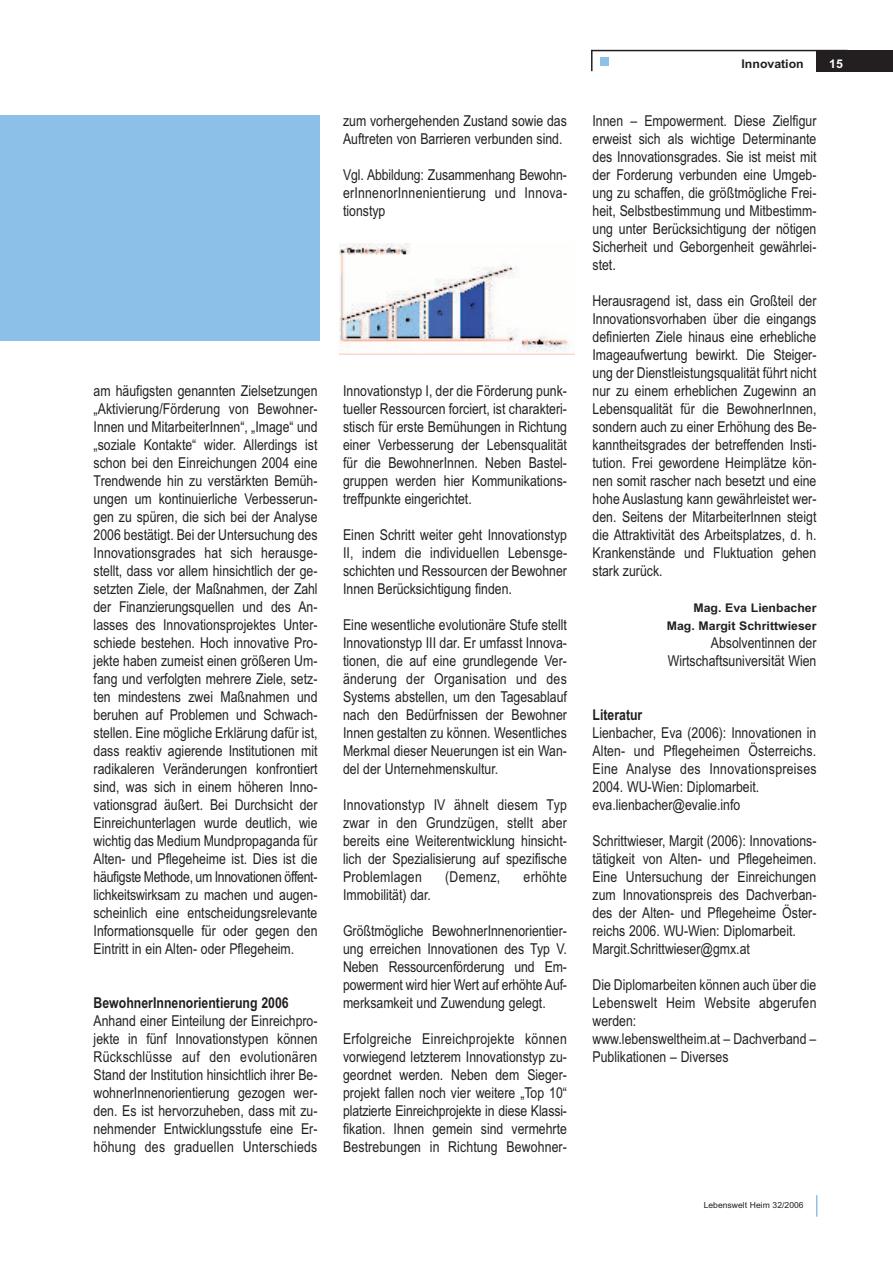
<style>
.page{position:relative;width:893px;height:1263px;background:#fff}
.page>*{position:absolute;margin:0;border:0;box-sizing:border-box;transform-origin:0 0}
.t1{font:15px/18px "Arial Narrow";color:#231f20;text-align:justify}
.t2{font:700 15px "Arial Narrow";color:#231f20}
.t3{font:15px "Arial Narrow";letter-spacing:.02em;color:#231f20}
.t4{font:700 12px/18px "Arial Narrow";color:#231f20;text-align:right;scale:1.25 1}
.t5{font:700 12px "Arial Narrow";color:#fff;scale:1.25 1}
.t6{font:8.4px "Arial Narrow";color:#231f20;scale:1.25 1}
</style>
<div class="page">
<div style="left:0;top:115px;width:319px;height:225px;background:#8dc0e8"></div>
<div style="left:816px;top:50px;width:77px;height:21px;background:#231f20"></div>
<hr style="left:591px;top:50px;width:257px;height:1px;background:#231f20">
<svg style="left:591px;top:51px;width:1px;height:20px"></svg>
<div style="left:600px;top:57px;width:9px;height:9px;background:#8fc1e8"></div>
<svg style="left:816px;top:1195px;width:1px;height:21px"></svg>
<img style="left:339px;top:243px;width:235px;height:111px">
<p class="t1" style="left:94px;top:381px;width:226px">am häufigsten genannten Zielsetzungen „Aktivierung/Förderung von Bewohner-Innen und MitarbeiterInnen“, „Image“ und „soziale Kontakte“ wider. Allerdings ist schon bei den Einreichungen 2004 eine Trendwende hin zu verstärkten Bemüh&shy;ungen um kontinuierliche Verbesserun&shy;gen zu spüren, die sich bei der Analyse 2006 bestätigt. Bei der Untersuchung des Innovationsgrades hat sich herausge&shy;stellt, dass vor allem hinsichtlich der ge&shy;setzten Ziele, der Maßnahmen, der Zahl der Finanzierungsquellen und des An&shy;lasses des Innovationsprojektes Unter&shy;schiede bestehen. Hoch innovative Pro&shy;jekte haben zumeist einen größeren Um&shy;fang und verfolgten mehrere Ziele, setz&shy;ten mindestens zwei Maßnahmen und beruhen auf Problemen und Schwach&shy;stellen. Eine mögliche Erklärung dafür ist, dass reaktiv agierende Institutionen mit radikaleren Veränderungen konfrontiert sind, was sich in einem höheren Inno&shy;vationsgrad äußert. Bei Durchsicht der Einreichunterlagen wurde deutlich, wie wichtig das Medium Mundpropaganda für Alten- und Pflegeheime ist. Dies ist die häufigste Methode, um Innovationen öffent&shy;lichkeitswirksam zu machen und augen&shy;scheinlich eine entscheidungsrelevante Informationsquelle für oder gegen den Eintritt in ein Alten- oder Pflegeheim.</p>
<p class="t2" style="left:94px;top:992px;width:197px">BewohnerInnenorientierung 2006</p>
<p class="t1" style="left:94px;top:1011px;width:226px">Anhand einer Einteilung der Einreichpro&shy;jekte in fünf Innovationstypen können Rückschlüsse auf den evolutionären Stand der Institution hinsichtlich ihrer Be&shy;wohnerInnenorientierung gezogen wer&shy;den. Es ist hervorzuheben, dass mit zu&shy;nehmender Entwicklungsstufe eine Er&shy;höhung des graduellen Unterschieds</p>
<p class="t1" style="left:343px;top:111px;width:225px">zum vorhergehenden Zustand sowie das<br>Auftreten von Barrieren verbunden sind.</p>
<p class="t1" style="left:343px;top:165px;width:226px">Vgl. Abbildung: Zusammenhang Bewohn&shy;erInnenorInnenientierung und Innova&shy;tionstyp</p>
<p class="t1" style="left:343px;top:381px;width:225px">Innovationstyp I, der die Förderung punk&shy;tueller Ressourcen forciert, ist charakteri&shy;stisch für erste Bemühungen in Richtung einer Verbesserung der Lebensqualität für die BewohnerInnen. Neben Bastel&shy;gruppen werden hier Kommunikations&shy;treffpunkte eingerichtet.</p>
<p class="t1" style="left:343px;top:525px;width:226px">Einen Schritt weiter geht Innovationstyp II, indem die individuellen Lebensge&shy;schichten und Ressourcen der Bewohner Innen Berücksichtigung finden.</p>
<p class="t1" style="left:343px;top:615px;width:225px">Eine wesentliche evolutionäre Stufe stellt Innovationstyp III dar. Er umfasst Innova&shy;tionen, die auf eine grundlegende Ver&shy;änderung der Organisation und des Systems abstellen, um den Tagesablauf nach den Bedürfnissen der Bewohner Innen gestalten zu können. Wesentliches Merkmal dieser Neuerungen ist ein Wan&shy;del der Unternehmenskultur.</p>
<p class="t1" style="left:343px;top:795px;width:225px">Innovationstyp IV ähnelt diesem Typ zwar in den Grundzügen, stellt aber bereits eine Weiterentwicklung hinsicht&shy;lich der Spezialisierung auf spezifische Problemlagen</p>
<p class="t1" style="left:445px;top:867px;width:57px">(Demenz,</p>
<p class="t3" style="left:524px;top:866px;width:45px">erhöhte</p>
<p class="t1" style="left:343px;top:885px;width:89px">Immobilität) dar.</p>
<p class="t1" style="left:343px;top:921px;width:225px">Größtmögliche BewohnerInnenorientier&shy;ung erreichen Innovationen des Typ V.<br>Neben Ressourcenförderung und Em&shy;powerment wird hier Wert auf erhöhte Auf&shy;merksamkeit und Zuwendung gelegt.</p>
<p class="t1" style="left:343px;top:1029px;width:225px">Erfolgreiche Einreichprojekte können vorwiegend letzterem Innovationstyp zu&shy;geordnet werden. Neben dem Sieger&shy;projekt fallen noch vier weitere „Top 10“ platzierte Einreichprojekte in diese Klassi&shy;fikation. Ihnen gemein sind vermehrte Bestrebungen in Richtung Bewohner-</p>
<p class="t4" style="left:741px;top:55px;width:51px">Innovation</p>
<p class="t5" style="left:829px;top:55px;width:12px">15</p>
<p class="t1" style="left:592px;top:111px;width:225px">Innen – Empowerment. Diese Zielfigur erweist sich als wichtige Determinante des Innovationsgrades. Sie ist meist mit der Forderung verbunden eine Umgeb&shy;ung zu schaffen, die größtmögliche Frei&shy;heit, Selbstbestimmung und Mitbestimm&shy;ung unter Berücksichtigung der nötigen Sicherheit und Geborgenheit gewährlei&shy;stet.</p>
<p class="t1" style="left:592px;top:291px;width:225px">Herausragend ist, dass ein Großteil der Innovationsvorhaben über die eingangs definierten Ziele hinaus eine erhebliche Imageaufwertung bewirkt. Die Steiger&shy;ung der Dienstleistungsqualität führt nicht nur zu einem erheblichen Zugewinn an Lebensqualität für die BewohnerInnen, sondern auch zu einer Erhöhung des Be&shy;kanntheitsgrades der betreffenden Insti&shy;tution. Frei gewordene Heimplätze kön&shy;nen somit rascher nach besetzt und eine hohe Auslastung kann gewährleistet wer&shy;den. Seitens der MitarbeiterInnen steigt die Attraktivität des Arbeitsplatzes, d. h.<br>Krankenstände und Fluktuation gehen stark zurück.</p>
<p class="t4" style="left:667px;top:598px;width:121px">Mag. Eva Lienbacher<br>Mag. Margit Schrittwieser</p>
<p class="t1" style="left:668px;top:633px;width:150px;text-align:right">Absolventinnen der<br>Wirtschaftsuniversität Wien</p>
<p class="t2" style="left:592px;top:704px;width:51px">Literatur</p>
<p class="t1" style="left:592px;top:723px;width:226px;text-align:left">Lienbacher, Eva (2006): Innovationen in Alten- und Pflegeheimen Österreichs.<br>Eine Analyse des Innovationspreises 2004. WU-Wien: Diplomarbeit. eva.lienbacher@evalie.info</p>
<p class="t1" style="left:592px;top:831px;width:225px;text-align:left">Schrittwieser, Margit (2006): Innovations&shy;tätigkeit von Alten- und Pflegeheimen.<br>Eine Untersuchung der Einreichungen zum Innovationspreis des Dachverban&shy;des der Alten- und Pflegeheime Öster&shy;reichs 2006. WU-Wien: Diplomarbeit.<br>Margit.Schrittwieser@gmx.at</p>
<p class="t1" style="left:592px;top:975px;width:226px;text-align:left">Die Diplomarbeiten können auch über die<br>Lebenswelt Heim Website abgerufen werden:<br>www.lebensweltheim.at – Dachverband –<br>Publikationen – Diverses</p>
<p class="t6" style="left:704px;top:1199px;width:82px">Lebenswelt Heim 32/2006</p>
</div>
